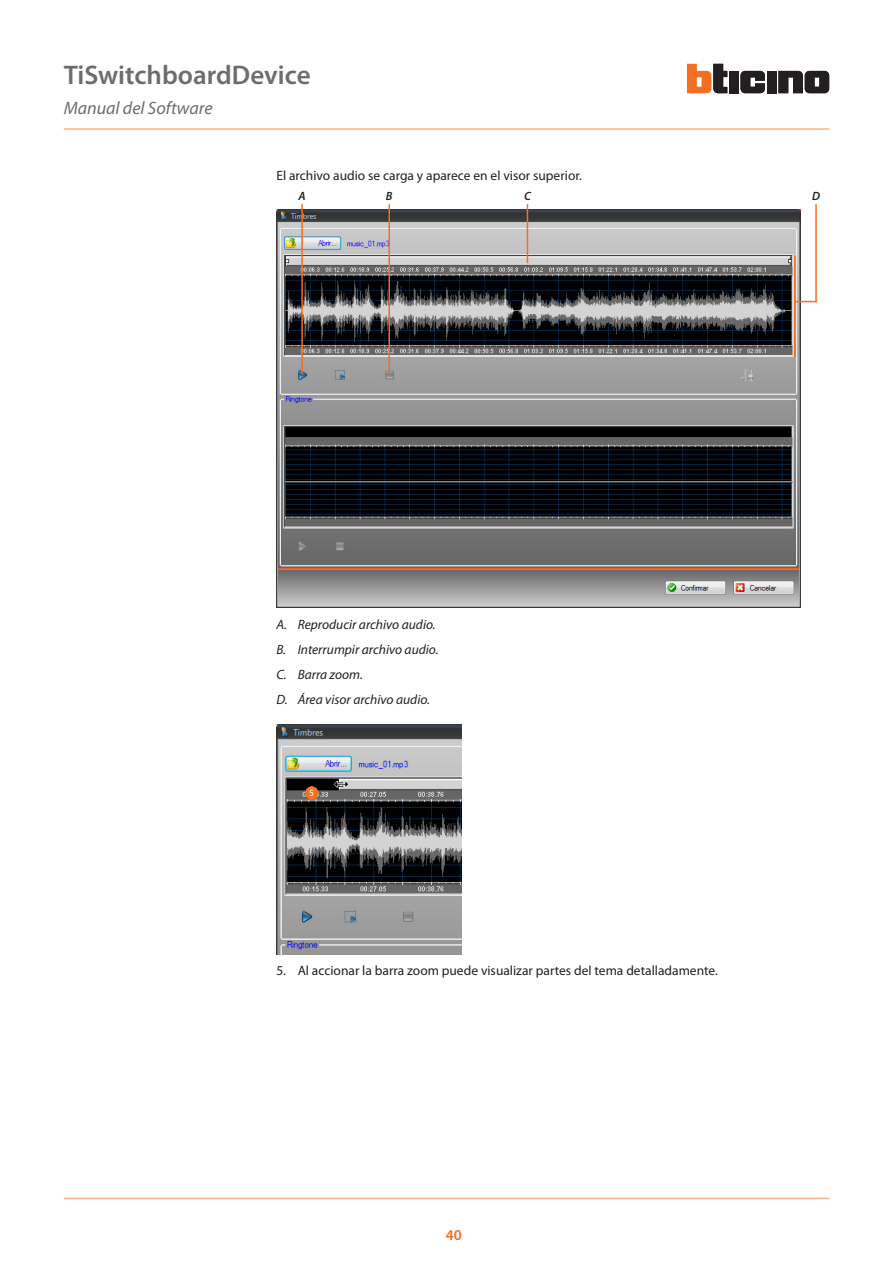
<style>
.page{position:relative;width:893px;height:1263px;background:#fff}
.page>*{position:absolute;margin:0;border:0;box-sizing:border-box;transform-origin:0 0}
.t1{font:600 27px "Myriad Pro";color:#6c6d70}
.t2{font:italic 18px "Myriad Pro";color:#6c6d70}
.t3{font:600 15px "Myriad Pro";color:#f36f21}
.t4{font:13.5px "Myriad Pro";color:#231f20}
.t5{font:italic 13.5px/24.8px "Myriad Pro";color:#231f20}
.t6{font:italic 600 12px "Myriad Pro";color:#231f20}
.t7{font:9.6px "Myriad Pro";color:#fff}
</style>
<div class="page">
<svg style="left:740px;top:71px;width:25px;height:22px"></svg>
<div style="left:767px;top:71px;width:10px;height:22px;background:#231f20"></div>
<div style="left:729px;top:71px;width:10px;height:22px;background:#231f20"></div>
<svg style="left:687px;top:64px;width:40px;height:29px"></svg>
<svg style="left:778px;top:71px;width:51px;height:22px"></svg>
<hr style="left:64px;top:128px;width:765px;height:2px;background:#f9b281">
<hr style="left:64px;top:1198px;width:765px;height:1px;background:#f9b281">
<img style="left:276px;top:210px;width:524px;height:397px">
<hr style="left:301px;top:204px;width:2px;height:170px;background:#f36f21">
<hr style="left:388px;top:204px;width:2px;height:170px;background:#f36f21">
<hr style="left:527px;top:204px;width:1px;height:59px;background:#f36f21">
<hr style="left:794px;top:256px;width:1px;height:102px;background:#f36f21">
<svg style="left:795px;top:301px;width:20px;height:1px"></svg>
<hr style="left:815px;top:204px;width:2px;height:98px;background:#f36f21">
<img style="left:276px;top:725px;width:185px;height:229px">
<svg style="left:305px;top:786px;width:14px;height:14px"></svg>
<h1 class="t1" style="left:64px;top:58px;width:248px">TiSwitchboardDevice</h1>
<h2 class="t2" style="left:64px;top:97px;width:150px">Manual del Software</h2>
<p class="t4" style="left:276px;top:167px;width:307px">El archivo audio se carga y aparece en el visor superior.</p>
<p class="t6" style="left:298px;top:188px;width:9px">A</p>
<p class="t6" style="left:386px;top:188px;width:8px">B</p>
<p class="t6" style="left:524px;top:188px;width:8px">C</p>
<p class="t6" style="left:812px;top:188px;width:9px">D</p>
<p class="t5" style="left:276px;top:612px;width:164px">A. Reproducir archivo audio.<br>B. Interrumpir archivo audio.<br>C. Barra zoom.<br>D. Área visor archivo audio.</p>
<p class="t7" style="left:309px;top:787px;width:6px">5</p>
<p class="t4" style="left:276px;top:962px;width:443px">5. Al accionar la barra zoom puede visualizar partes del tema detalladamente.</p>
<p class="t3" style="left:446px;top:1225px;width:18px">40</p>
</div>
